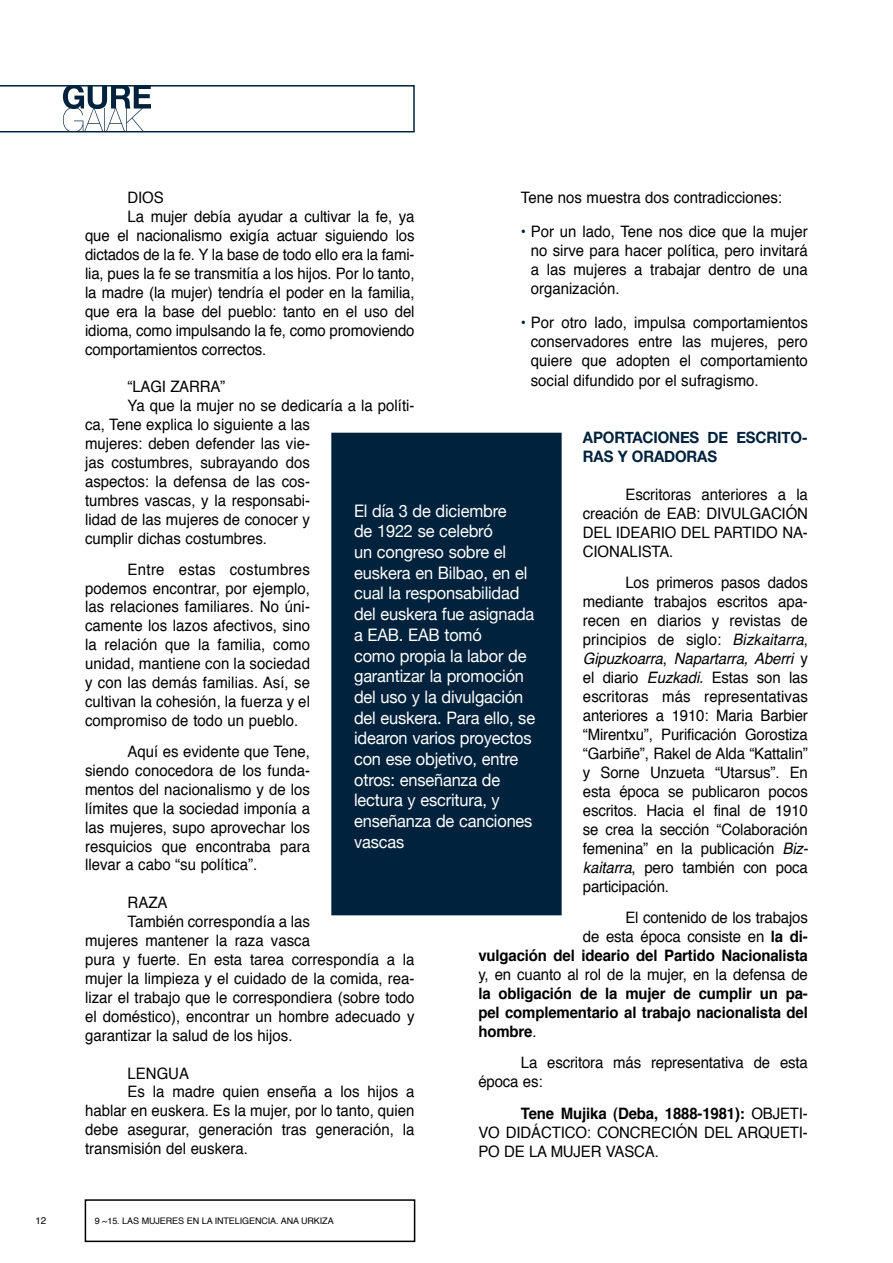
<style>
.page{position:relative;width:893px;height:1263px;background:#fff}
.page>*{position:absolute;margin:0;border:0;box-sizing:border-box;transform-origin:0 0}
.t1{font:17.25px/20.7px "Helvetica Neue";letter-spacing:-.01em;color:#fff;scale:.95 1}
.t2{font:15.75px/19px "Helvetica";color:#000;text-align:justify;scale:.95 1}
.t3{font:700 15.75px/19px "Helvetica";letter-spacing:-.01em;color:#000;text-align:right;scale:.95 1}
.t4{font:700 15.75px/19px "Helvetica Neue";letter-spacing:-.01em;color:#00223c;scale:.95 1}
.t5{font:9.75px "Helvetica";color:#000}
.t6{font:9px "Helvetica";letter-spacing:-.01em;color:#000}
.s1{font-weight:700;color:#00223c}
.s2{font-style:italic}
.s3{font-weight:400}
</style>
<div class="page">
<svg style="left:0;top:85px;width:415px;height:47px"></svg>
<div style="left:85px;top:1199px;width:330px;height:43px;border:2px solid #000"></div>
<div style="left:332px;top:433px;width:229px;height:481px;background:#00223c"></div>
<div style="left:331px;top:433px;width:231px;height:482px;border:2px solid #00223c"></div>
<p class="t2" style="left:128px;top:189px;width:40px">Dios</p>
<p class="t2" style="left:128px;top:207px;width:304px">La mujer debía ayudar a cultivar la fe, ya</p>
<p class="t2" style="left:85px;top:226px;width:348px">que el nacionalismo exigía actuar siguiendo los</p>
<p class="t2" style="left:85px;top:245px;width:348px">dictados de la fe. Y la base de todo ello era la fami-</p>
<p class="t2" style="left:85px;top:264px;width:348px">lia, pues la fe se transmitía a los hijos. Por lo tanto,</p>
<p class="t2" style="left:85px;top:283px;width:348px">la madre (la mujer) tendría el poder en la familia,</p>
<p class="t2" style="left:85px;top:302px;width:348px">que era la base del pueblo: tanto en el uso del</p>
<p class="t2" style="left:85px;top:321px;width:348px">idioma, como impulsando la fe, como promoviendo</p>
<p class="t2" style="left:85px;top:340px;width:192px">comportamientos correctos.</p>
<p class="t2" style="left:128px;top:378px;width:104px">“Lag i Zarra”</p>
<p class="t2" style="left:128px;top:397px;width:304px">Ya que la mujer no se dedicaría a la políti-</p>
<p class="t2" style="left:85px;top:416px;width:238px">ca, Tene explica lo siguiente a las</p>
<p class="t2" style="left:85px;top:434px;width:238px">mujeres: deben defender las vie-</p>
<p class="t2" style="left:85px;top:453px;width:238px">jas costumbres, subrayando dos</p>
<p class="t2" style="left:85px;top:472px;width:238px">aspectos: la defensa de las cos-</p>
<p class="t2" style="left:85px;top:491px;width:238px">tumbres vascas, y la responsabi-</p>
<p class="t2" style="left:85px;top:510px;width:238px">lidad de las mujeres de conocer y</p>
<p class="t2" style="left:85px;top:529px;width:193px">cumplir dichas costumbres.</p>
<p class="t2" style="left:85px;top:560px;width:238px;text-indent:43px">Entre estas costumbres podemos encontrar, por ejemplo, las relaciones familiares. No úni&shy;camente los lazos afectivos, sino la relación que la familia, como unidad, mantiene con la sociedad y con las demás familias. Así, se cultivan la cohesión, la fuerza y el compromiso de todo un pueblo.</p>
<p class="t2" style="left:85px;top:742px;width:238px;text-indent:43px">Aquí es evidente que Tene, siendo conocedora de los funda&shy;mentos del nacionalismo y de los límites que la sociedad imponía a las mujeres, supo aprovechar los resquicios que encontraba para llevar a cabo “su política”.</p>
<p class="t2" style="left:128px;top:894px;width:44px">Raza</p>
<p class="t2" style="left:128px;top:912px;width:194px">También correspondía a las</p>
<p class="t2" style="left:85px;top:931px;width:238px">mujeres mantener la raza vasca</p>
<p class="t2" style="left:85px;top:950px;width:348px">pura y fuerte. En esta tarea correspondía a la</p>
<p class="t2" style="left:85px;top:969px;width:348px">mujer la limpieza y el cuidado de la comida, rea-</p>
<p class="t2" style="left:85px;top:988px;width:348px">lizar el trabajo que le correspondiera (sobre todo</p>
<p class="t2" style="left:85px;top:1007px;width:348px">el doméstico), encontrar un hombre adecuado y</p>
<p class="t2" style="left:85px;top:1026px;width:220px">garantizar la salud de los hijos.</p>
<p class="t2" style="left:128px;top:1064px;width:66px">Lengua</p>
<p class="t2" style="left:128px;top:1083px;width:304px">Es la madre quien enseña a los hijos a</p>
<p class="t2" style="left:85px;top:1102px;width:348px">hablar en euskera. Es la mujer, por lo tanto, quien</p>
<p class="t2" style="left:85px;top:1121px;width:348px">debe asegurar, generación tras generación, la</p>
<p class="t2" style="left:85px;top:1139px;width:173px">transmisión del euskera.</p>
<p class="t2" style="left:521px;top:189px;width:276px">Tene nos muestra dos contradicciones:</p>
<p class="t2" style="left:531px;top:223px;width:293px;text-indent:-10px"><span class="s1">•</span> Por un lado, Tene nos dice que la mujer no sirve para hacer política, pero invitará a las mujeres a trabajar dentro de una organización.</p>
<p class="t2" style="left:531px;top:314px;width:293px;text-indent:-10px"><span class="s1">•</span> Por otro lado, impulsa comportamientos conservadores entre las mujeres, pero quiere que adopten el comportamiento social difundido por el sufragismo.</p>
<p class="t4" style="left:583px;top:427px;width:12px">APOR</p>
<p class="t4" style="left:583px;top:427px;width:238px;text-indent:42px">TACION ES DE ESCRITO-<br>RAS Y ORA</p>
<p class="t4" style="left:664px;top:446px;width:24px">DORA</p>
<p class="t4" style="left:707px;top:446px;width:12px">S</p>
<p class="t2" style="left:583px;top:485px;width:238px;text-align:left;text-indent:43px">Escritoras anteriores a la creación de EAB : DIVULGACIÓN<br>DEL IDEARIO</p>
<p class="t1" style="left:354px;top:500px;width:192px">El día 3 de diciembre<br>de 1922 se celebró<br>un congreso sobre el euskera en Bilbao, en el cual la responsabilidad del euskera fue asignada a EAB. EAB tomó<br>como propia la labor de garantizar la promoción del uso y la divulgación del euskera. Para ello, se idearon varios proyectos con ese objetivo, entre otros: enseñanza de lectura y escritura, y enseñanza de canciones vascas</p>
<p class="t2" style="left:681px;top:523px;width:37px">DEL PARTIDO</p>
<p class="t2" style="left:782px;top:523px;width:28px">NA -</p>
<p class="t2" style="left:583px;top:542px;width:11px">CIONALISTA</p>
<p class="t2" style="left:625px;top:536px;width:194px;line-height:31.2px;text-indent:44px">.<br>Los primeros pasos dados</p>
<p class="t2" style="left:583px;top:592px;width:239px">mediante trabajos escritos apa&shy;recen en diarios y revistas de principios de siglo: <span class="s2">Bizkaitarra</span>, <span class="s2">Gipuzkoarra</span>, <span class="s2">Napartarra, Aberri</span> y el diario <span class="s2">Euzkadi.</span> Estas son las escritoras más representativas anteriores a 1910: Maria Barbier “Mirentxu”, Purificación Gorostiza “Garbiñe”, Rakel de Alda “Kattalin” y Sorne Unzueta “Utarsus”. En esta época se publicaron pocos escritos. Hacia el final de 1910 se crea la sección “Colaboración femenina” en la publicación <span class="s2">Biz&shy;kaitarra</span>, pero también con poca participación.</p>
<p class="t3" style="left:478px;top:908px;width:348px"><span class="s3">El contenido de los trabajos<br>de esta época consiste en</span> la di-<br>vulgación del ideario del Partido Nacionalista</p>
<p class="t2" style="left:478px;top:965px;width:348px">y, en cuanto al rol de la mujer, en la defensa de</p>
<p class="t3" style="left:478px;top:984px;width:348px;text-align:justify">la obligación de la mujer de cumplir un pa&shy;pel complementario al trabajo nacionalista del hombre<span class="s3">.</span></p>
<p class="t2" style="left:478px;top:1054px;width:348px;text-indent:43px">La escritora más representativa de esta época es:</p>
<p class="t3" style="left:521px;top:1104px;width:304px">Tene Mujika (Deba, 1888-1981): <span class="s3">OBJETI -</span></p>
<p class="t2" style="left:478px;top:1123px;width:40px">VO DIDÁCTICO</p>
<p class="t2" style="left:587px;top:1123px;width:23px">: CONCR</p>
<p class="t2" style="left:651px;top:1123px;width:167px">ECIÓN DEL ARQUETI-</p>
<p class="t2" style="left:478px;top:1142px;width:155px">PO DE LA MUJER VASCA</p>
<p class="t2" style="left:655px;top:1142px;width:6px">.</p>
<p class="t5" style="left:36px;top:1213px;width:12px">12</p>
<p class="t6" style="left:95px;top:1214px;width:34px">9 ~15. LAS</p>
<p class="t6" style="left:142px;top:1214px;width:120px">MUJERES EN LA INTELIGENCIA</p>
<p class="t6" style="left:276px;top:1214px;width:59px">. Ana Urkiza</p>
</div>
